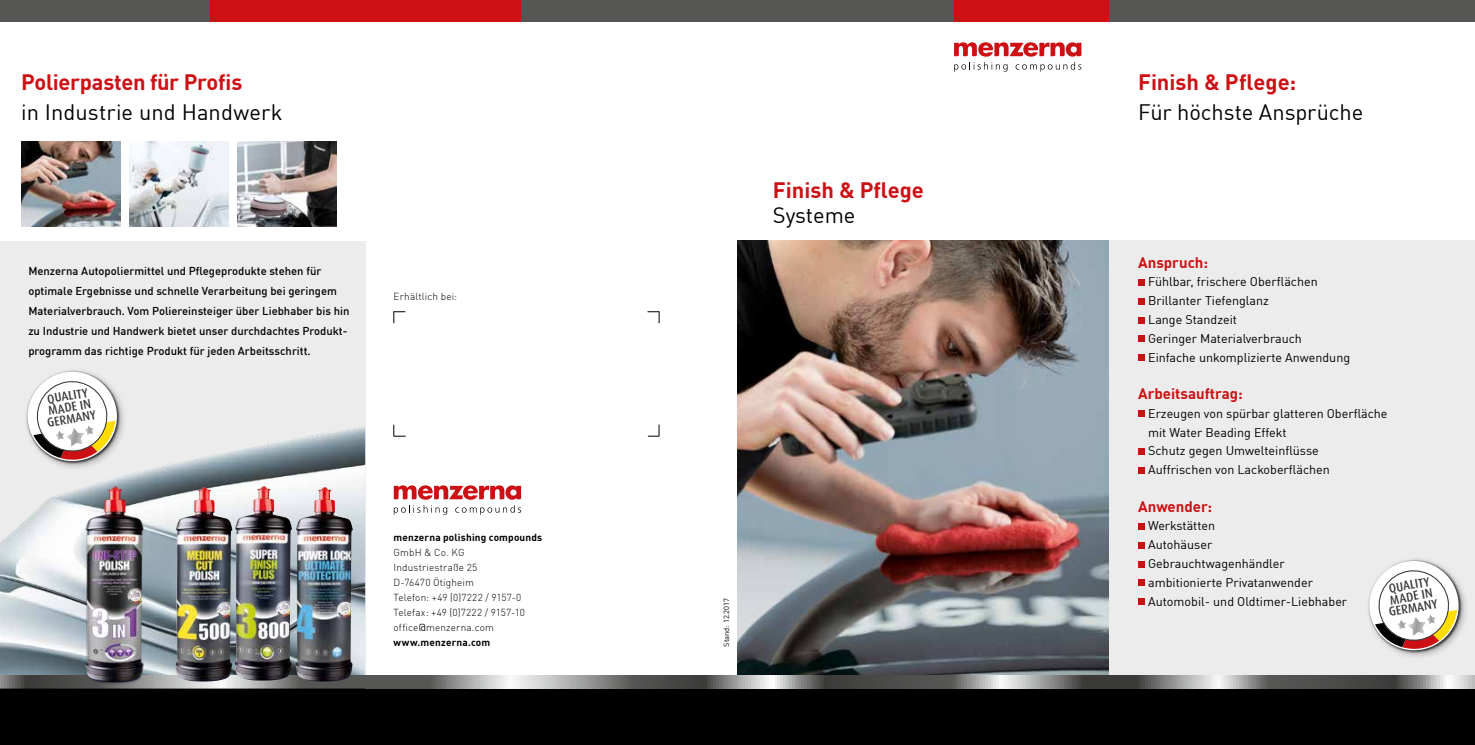
<style>
.page{position:relative;width:1475px;height:745px;background:#fff}
.page>*{position:absolute;margin:0;border:0;box-sizing:border-box;transform-origin:0 0}
.t1{font:700 21.88px "DIN Offc Pro";letter-spacing:-.005em;color:#cd1013}
.t2{font:21.88px "DIN Offc Pro";color:#000}
.t3{font:700 15px "DIN Offc Pro";color:#cd1013}
.t4{font:500 12.88px/11.6px "Dax";color:#3a3a39;text-align:center;scale:.9 1}
.t5{font:12.5px/18.8px "DIN Offc Pro";color:#000}
.t6{font:500 11.25px/20px "DIN Offc Pro";color:#000}
.t7{font:300 10px/15px "DIN Offc Pro";letter-spacing:.015em;color:#000}
.t8{font:700 10px "DIN Offc Pro";letter-spacing:.02em;color:#000}
.t9{font:7.5px "DIN Offc Pro";color:#000}
.s1{font-weight:400}
.s2{font-weight:700}
</style>
<div class="page">
<div style="left:0;top:241px;width:365px;height:460px;background:#ececec"></div>
<img style="left:0;top:427px;width:365px;height:247px">
<img style="left:737px;top:240px;width:372px;height:434px">
<div style="left:953px;top:0;width:156px;height:21px;background:#cd1013"></div>
<div style="left:209px;top:0;width:156px;height:21px;background:#cd1013"></div>
<div style="left:365px;top:0;width:156px;height:21px;background:#cd1013"></div>
<div style="left:737px;top:0;width:216px;height:21px;background:#565655"></div>
<div style="left:0;top:0;width:209px;height:21px;background:#565655"></div>
<div style="left:1109px;top:0;width:365px;height:21px;background:#565655"></div>
<div style="left:521px;top:0;width:216px;height:21px;background:#565655"></div>
<svg style="left:954px;top:42px;width:127px;height:30px"></svg>
<svg style="left:0;top:674px;width:365px;height:14px;background:#7e7f7f"></svg>
<div style="left:1109px;top:240px;width:365px;height:441px;background:#ececec"></div>
<div style="left:0;top:688px;width:1474px;height:56px;background:#000"></div>
<svg style="left:1109px;top:675px;width:365px;height:13px;background:#7d7d7d"></svg>
<svg style="left:365px;top:674px;width:744px;height:14px;background:#848584"></svg>
<svg style="left:394px;top:505px;width:53px;height:9px"></svg>
<svg style="left:455px;top:505px;width:66px;height:9px"></svg>
<svg style="left:394px;top:485px;width:127px;height:14px"></svg>
<svg style="left:393px;top:311px;width:12px;height:12px"></svg>
<svg style="left:647px;top:311px;width:12px;height:12px"></svg>
<svg style="left:393px;top:424px;width:12px;height:12px"></svg>
<svg style="left:648px;top:424px;width:11px;height:12px"></svg>
<img style="left:237px;top:141px;width:100px;height:85px">
<img style="left:21px;top:141px;width:99px;height:85px">
<img style="left:129px;top:141px;width:100px;height:85px">
<img style="left:295px;top:487px;width:57px;height:194px">
<img style="left:75px;top:473px;width:82px;height:211px">
<img style="left:234px;top:486px;width:57px;height:194px">
<img style="left:175px;top:487px;width:57px;height:194px">
<div style="left:1137px;top:279px;width:7px;height:6px;background:#cd1013"></div>
<div style="left:1137px;top:298px;width:7px;height:6px;background:#cd1013"></div>
<div style="left:1137px;top:317px;width:7px;height:6px;background:#cd1013"></div>
<div style="left:1137px;top:335px;width:7px;height:6px;background:#cd1013"></div>
<div style="left:1137px;top:354px;width:7px;height:6px;background:#cd1013"></div>
<div style="left:1137px;top:410px;width:7px;height:6px;background:#cd1013"></div>
<div style="left:1137px;top:448px;width:7px;height:6px;background:#cd1013"></div>
<div style="left:1137px;top:467px;width:7px;height:6px;background:#cd1013"></div>
<div style="left:1137px;top:523px;width:7px;height:6px;background:#cd1013"></div>
<div style="left:1137px;top:542px;width:7px;height:6px;background:#cd1013"></div>
<div style="left:1137px;top:560px;width:7px;height:6px;background:#cd1013"></div>
<div style="left:1137px;top:579px;width:7px;height:6px;background:#cd1013"></div>
<div style="left:1137px;top:598px;width:7px;height:6px;background:#cd1013"></div>
<div style="left:23px;top:367px;width:105px;height:104px;background:#000;opacity:.3"></div>
<svg style="left:22px;top:369px;width:100px;height:97px"></svg>
<div style="left:1364px;top:556px;width:105px;height:104px;background:#000;opacity:.3"></div>
<svg style="left:1364px;top:558px;width:99px;height:97px"></svg>
<h1 class="t1" style="left:21px;top:64px;width:222px">Polierpasten für Profis</h1>
<h1 class="t2" style="left:21px;top:95px;width:263px">in Industrie und Handwerk</h1>
<p class="t6" style="left:28px;top:259px;width:322px">Menzerna Autopoliermittel und Pflegeprodukte stehen für optimale Ergebnisse und schnelle Verarbeitung bei geringem Materialverbrauch. Vom Poliereinsteiger über Liebhaber bis hin zu Industrie und Handwerk bietet unser durchdachtes Produkt&shy;programm das richtige Produkt für jeden Arbeitsschritt.</p>
<p class="t4" style="left:42px;top:394px;width:56px;rotate:-10deg">QUALITY<br>MADE IN<br>GERMANY</p>
<p class="t7" style="left:393px;top:288px;width:65px">Erhältlich bei:</p>
<p class="t8" style="left:393px;top:528px;width:150px">menzerna polishing compounds</p>
<p class="t7" style="left:393px;top:543px;width:133px">GmbH &amp; Co. KG<br>Industriestraße 25<br>D-76470 Ötigheim<br>Telefon: +49 (0)7222 / 9157-0<br>Telefax: +49 (0)7222 / 9157-10 office<span class="s1">@</span>menzerna.com <span class="s2">www.menzerna.com</span></p>
<h1 class="t1" style="left:772px;top:171px;width:152px">Finish &amp; Pflege</h1>
<h1 class="t2" style="left:772px;top:197px;width:84px">Systeme</h1>
<p class="t9" style="left:720px;top:646px;width:50px;rotate:-90deg">Stand: 12.2017</p>
<h1 class="t1" style="left:1137px;top:64px;width:159px">Finish &amp; Pflege:</h1>
<h1 class="t2" style="left:1137px;top:95px;width:227px">Für höchste Ansprüche</h1>
<p class="t3" style="left:1137px;top:249px;width:71px">Anspruch:</p>
<p class="t5" style="left:1147px;top:271px;width:203px">Fühlbar, frischere Oberflächen<br>Brillanter Tiefenglanz<br>Lange Standzeit<br>Geringer Materialverbrauch<br>Einfache unkomplizierte Anwendung</p>
<p class="t3" style="left:1137px;top:381px;width:106px">Arbeitsauftrag:</p>
<p class="t5" style="left:1147px;top:402px;width:241px">Erzeugen von spürbar glatteren Oberfläche mit Water Beading Effekt<br>Schutz gegen Umwelteinflüsse<br>Auffrischen von Lackoberflächen</p>
<p class="t3" style="left:1137px;top:493px;width:75px">Anwender:</p>
<p class="t5" style="left:1147px;top:515px;width:200px">Werkstätten<br>Autohäuser<br>Gebrauchtwagenhändler ambitionierte Privatanwender<br>Automobil- und Oldtimer-Liebhaber</p>
<p class="t4" style="left:1383px;top:583px;width:56px;rotate:-10deg">QUALITY<br>MADE IN<br>GERMANY</p>
</div>
